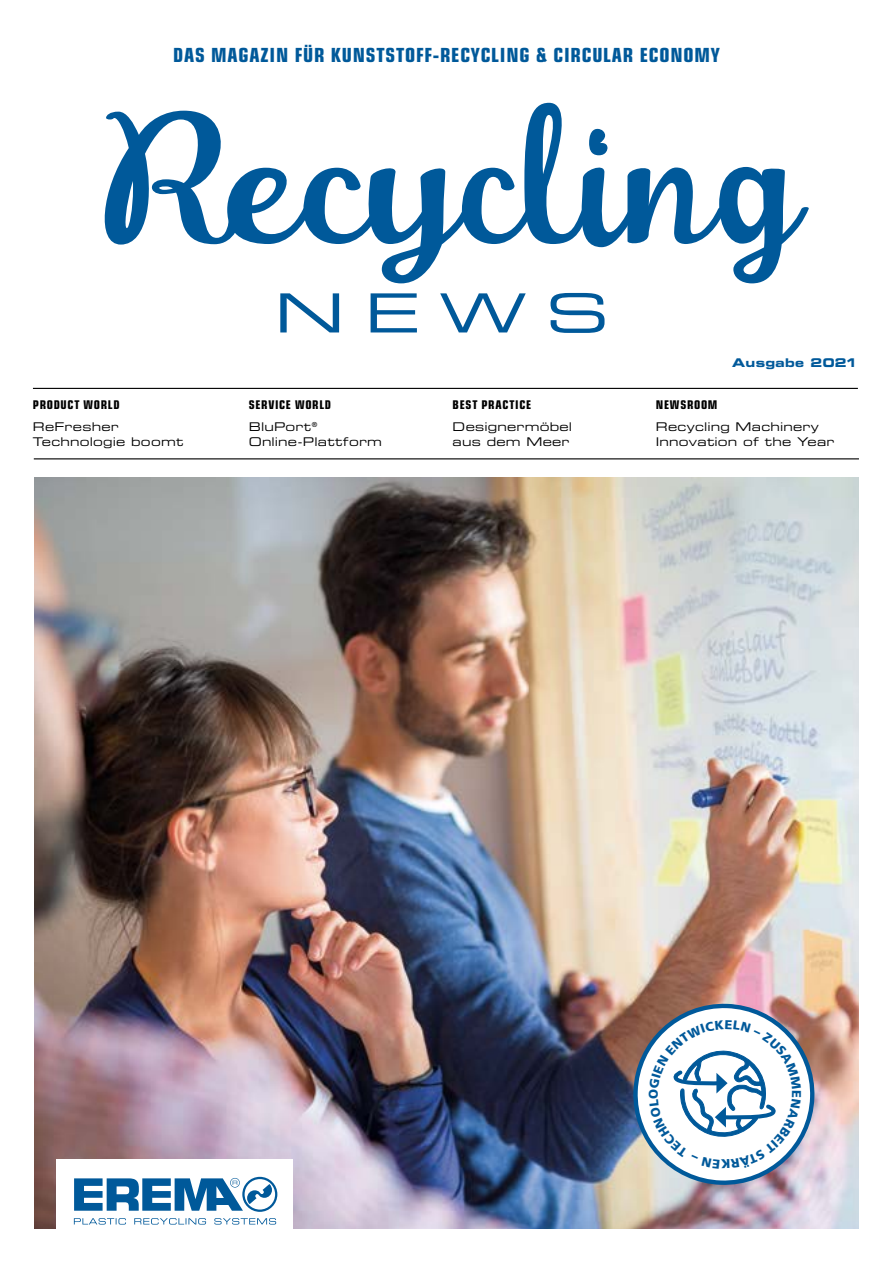
<style>
.page{position:relative;width:893px;height:1263px;background:#fff}
.page>*{position:absolute;margin:0;border:0;box-sizing:border-box;transform-origin:0 0}
.t1{font:187.5px "Bobbie Script";color:#00599a;scale:1.25 1}
.t2{font:54px "Eurostile Extended Two";color:#00599a;scale:1.2 1}
.t3{font:700 condensed 19.5px "Eurostile";letter-spacing:.04em;color:#00599a}
.t4{font:12px/15px "Eurostile Extended Two";letter-spacing:.02em;color:#000}
.t5{font:700 condensed 12px "Eurostile";letter-spacing:.055em;color:#000}
.t6{font:12px "Eurostile Bold Extended Two";letter-spacing:.025em;color:#00599a}
</style>
<div class="page">
<img style="left:34px;top:477px;width:825px;height:752px">
<hr style="left:34px;top:458px;width:825px;height:1px;background:#000">
<div style="left:57px;top:1159px;width:236px;height:91px;background:#fff"></div>
<svg style="left:74px;top:1177px;width:203px;height:35px"></svg>
<svg style="left:74px;top:1218px;width:202px;height:6px"></svg>
<hr style="left:33px;top:388px;width:825px;height:1px;background:#000">
<svg style="left:629px;top:1000px;width:189px;height:187px"></svg>
<h3 class="t3" style="left:173px;top:43px;width:548px">DAS MAGAZIN FÜR KUNSTSTOFF-RECYCLING &amp; CIRCULAR ECONOMY</h3>
<h1 class="t1" style="left:104px;top:23px;width:560px">Recycling</h1>
<h2 class="t2" style="left:274px;top:276px;width:281px">NEWS</h2>
<p class="t5" style="left:33px;top:398px;width:88px">PRODUCT WORLD</p>
<p class="t4" style="left:33px;top:419px;width:152px">ReFresher<br>Technologie boomt</p>
<p class="t5" style="left:249px;top:398px;width:84px">SERVICE WORLD</p>
<p class="t4" style="left:249px;top:418px;width:135px">BluPort<sup>®<br></sup>Online-Plattform</p>
<p class="t5" style="left:453px;top:398px;width:80px">BEST PRACTICE</p>
<p class="t4" style="left:453px;top:419px;width:121px">Designermöbel aus dem Meer</p>
<p class="t6" style="left:732px;top:354px;width:126px">Ausgabe 2021</p>
<p class="t5" style="left:656px;top:398px;width:63px">NEWSROOM</p>
<p class="t4" style="left:656px;top:419px;width:180px">Recycling Machinery<br>Innovation of the Year</p>
</div>
